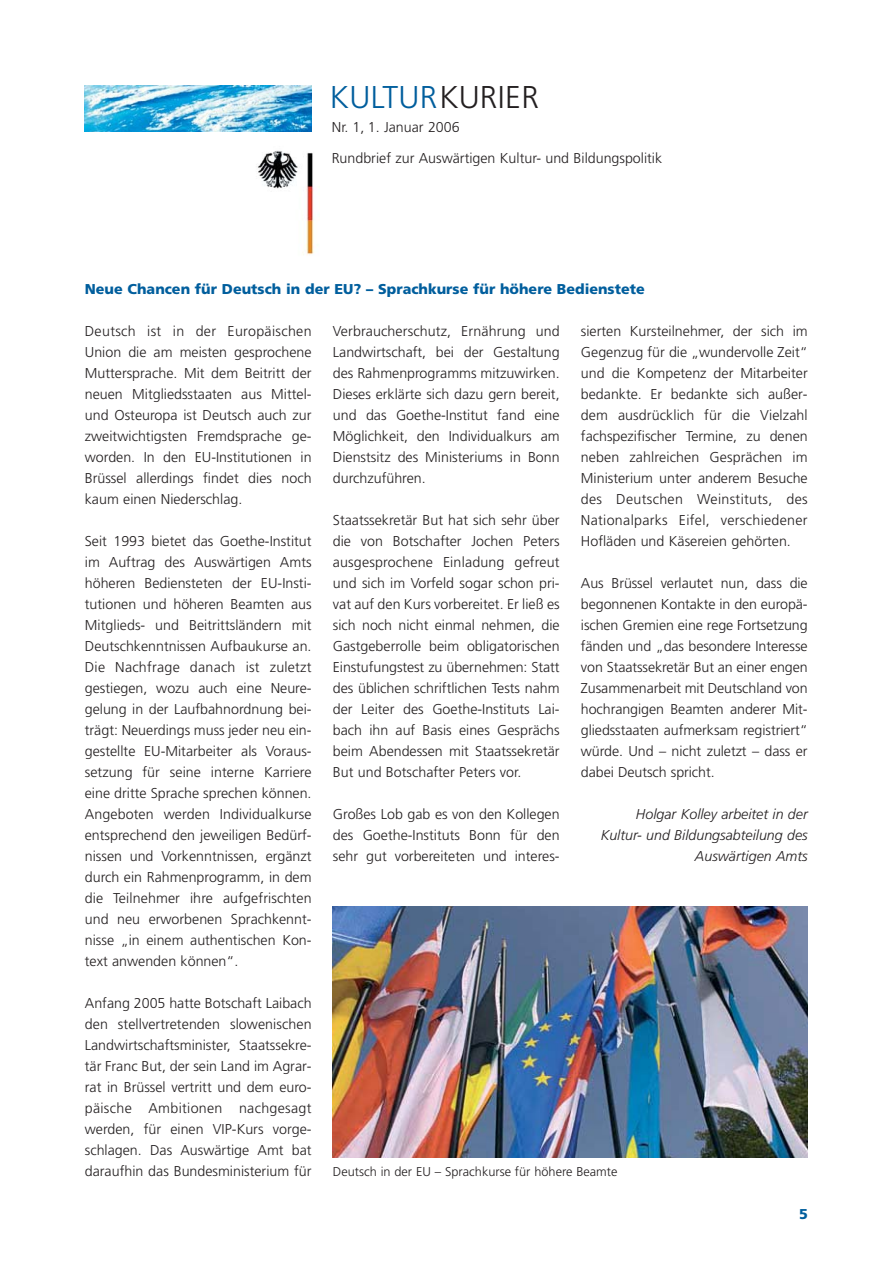
<style>
.page{position:relative;width:893px;height:1263px;background:#fff}
.page>*{position:absolute;margin:0;border:0;box-sizing:border-box;transform-origin:0 0}
.t1{font:300 31.5px "Frutiger";letter-spacing:.01em;color:#005e9d}
.t2{font:300 14.25px/21px "Frutiger";color:#231f20;text-align:justify}
.t3{font:italic 300 14.25px/21px "Frutiger";color:#231f20;text-align:right}
.t4{font:900 14.25px "Frutiger";color:#005e9d}
.t5{font:300 12.75px "Frutiger";color:#231f20}
.s1{color:#231f20}
</style>
<div class="page">
<img style="left:85px;top:86px;width:227px;height:46px">
<img style="left:258px;top:150px;width:62px;height:105px">
<img style="left:333px;top:906px;width:475px;height:251px">
<h1 class="t1" style="left:330px;top:84px;width:210px">KULTUR<span class="s1">KURIER</span></h1>
<p class="t2" style="left:332px;top:118px;width:129px">Nr. 1, 1. Januar 2006</p>
<p class="t2" style="left:332px;top:149px;width:332px">Rundbrief zur Auswärtigen Kultur- und Bildungspolitik</p>
<p class="t4" style="left:85px;top:283px;width:561px">Neue Chancen für Deutsch in der EU? – Sprachkurse für höhere Bedienstete</p>
<p class="t2" style="left:85px;top:322px;width:228px">Deutsch ist in der Europäischen Union die am meisten gesprochene Muttersprache. Mit dem Beitritt der neuen Mitgliedsstaaten aus Mittel&shy;und Osteuropa ist Deutsch auch zur zweitwichtigsten Fremdsprache ge&shy;worden. In den EU-Institutionen in Brüssel allerdings findet dies noch kaum einen Niederschlag.</p>
<p class="t2" style="left:85px;top:532px;width:228px">Seit 1993 bietet das Goethe-Institut im Auftrag des Auswärtigen Amts höheren Bediensteten der EU-Insti&shy;tutionen und höheren Beamten aus Mitglieds- und Beitrittsländern mit Deutschkenntnissen Aufbaukurse an.<br>Die Nachfrage danach ist zuletzt gestiegen, wozu auch eine Neure&shy;gelung in der Laufbahnordnung bei&shy;trägt: Neuerdings muss jeder neu ein&shy;gestellte EU-Mitarbeiter als Voraus&shy;setzung für seine interne Karriere eine dritte Sprache sprechen können.<br>Angeboten werden Individualkurse entsprechend den jeweiligen Bedürf&shy;nissen und Vorkenntnissen, ergänzt durch ein Rahmenprogramm, in dem die Teilnehmer ihre aufgefrischten und neu erworbenen Sprachkennt&shy;nisse „in einem authentischen Kon&shy;text anwenden können“.</p>
<p class="t2" style="left:85px;top:994px;width:228px">Anfang 2005 hatte Botschaft Laibach den stellvertretenden slowenischen Landwirtschaftsminister, Staatssekre&shy;tär Franc But, der sein Land im Agrar&shy;rat in Brüssel vertritt und dem euro&shy;päische Ambitionen nachgesagt werden, für einen VIP-Kurs vorge&shy;schlagen. Das Auswärtige Amt bat daraufhin das Bundesministerium für</p>
<p class="t2" style="left:333px;top:322px;width:228px">Verbraucherschutz, Ernährung und Landwirtschaft, bei der Gestaltung des Rahmenprogramms mitzuwirken.<br>Dieses erklärte sich dazu gern bereit, und das Goethe-Institut fand eine Möglichkeit, den Individualkurs am Dienstsitz des Ministeriums in Bonn durchzuführen.</p>
<p class="t2" style="left:333px;top:511px;width:228px">Staatssekretär But hat sich sehr über die von Botschafter Jochen Peters ausgesprochene Einladung gefreut und sich im Vorfeld sogar schon pri&shy;vat auf den Kurs vorbereitet. Er ließ es sich noch nicht einmal nehmen, die Gastgeberrolle beim obligatorischen Einstufungstest zu übernehmen: Statt des üblichen schriftlichen Tests nahm der Leiter des Goethe-Instituts Lai&shy;bach ihn auf Basis eines Gesprächs beim Abendessen mit Staatssekretär But und Botschafter Peters vor.</p>
<p class="t2" style="left:333px;top:805px;width:228px">Großes Lob gab es von den Kollegen des Goethe-Instituts Bonn für den sehr gut vorbereiteten und interes-</p>
<p class="t2" style="left:581px;top:322px;width:228px">sierten Kursteilnehmer, der sich im Gegenzug für die „wundervolle Zeit“ und die Kompetenz der Mitarbeiter bedankte. Er bedankte sich außer&shy;dem ausdrücklich für die Vielzahl fachspezifischer Termine, zu denen neben zahlreichen Gesprächen im Ministerium unter anderem Besuche des Deutschen Weinstituts, des Nationalparks Eifel, verschiedener Hofläden und Käsereien gehörten.</p>
<p class="t2" style="left:581px;top:574px;width:228px">Aus Brüssel verlautet nun, dass die begonnenen Kontakte in den europä&shy;ischen Gremien eine rege Fortsetzung fänden und „das besondere Interesse von Staatssekretär But an einer engen Zusammenarbeit mit Deutschland von hochrangigen Beamten anderer Mit&shy;gliedsstaaten aufmerksam registriert“ würde. Und – nicht zuletzt – dass er dabei Deutsch spricht.</p>
<p class="t3" style="left:601px;top:805px;width:209px">Holgar Kolley arbeitet in der<br>Kultur- und Bildungsabteilung des<br>Auswärtigen Amts</p>
<p class="t5" style="left:333px;top:1167px;width:286px">Deutsch in der EU – Sprachkurse für höhere Beamte</p>
<p class="t4" style="left:799px;top:1208px;width:10px">5</p>
</div>
